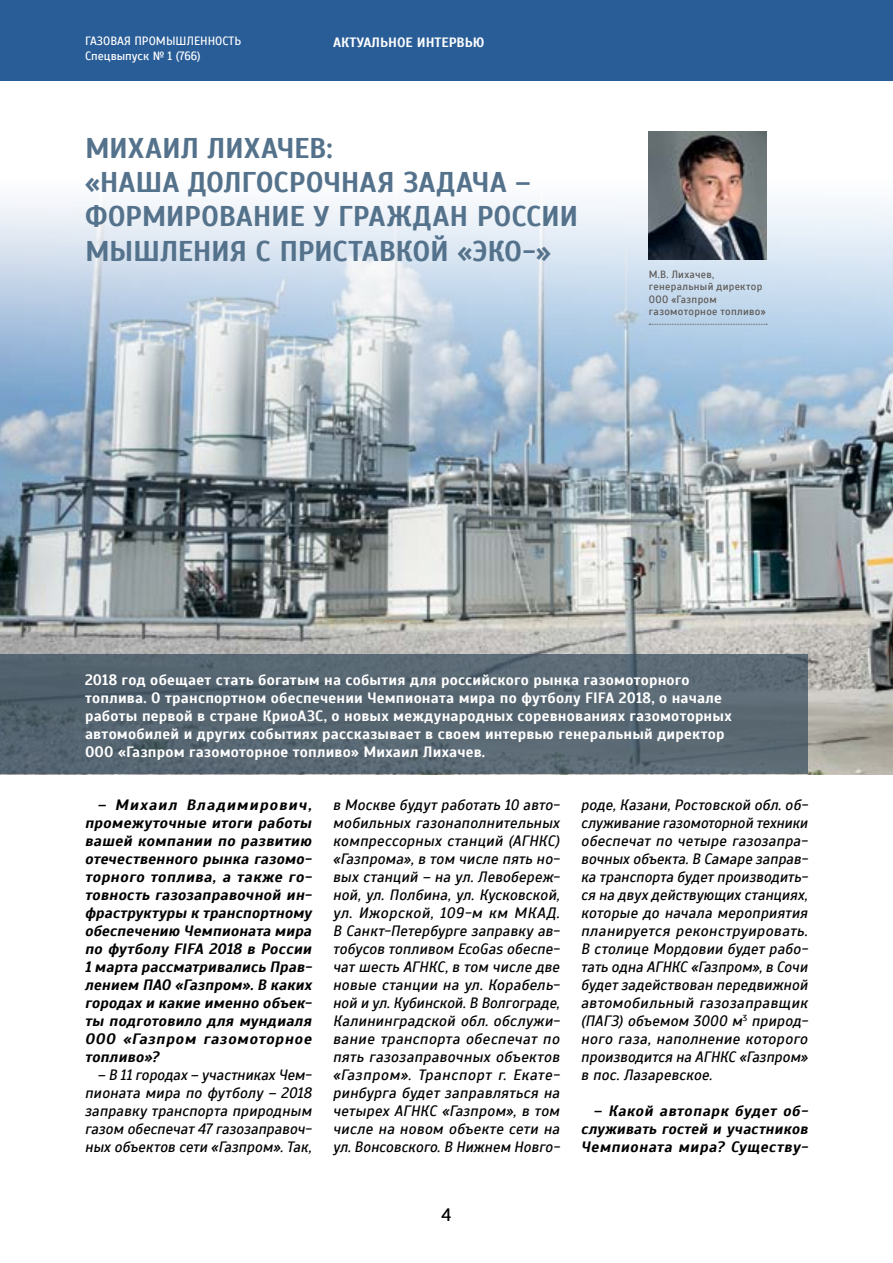
<style>
.page{position:relative;width:893px;height:1263px;background:#fff}
.page>*{position:absolute;margin:0;border:0;box-sizing:border-box;transform-origin:0 0}
.t1{font:700 28.5px/34.2px "Scada";letter-spacing:-.01em;color:#54728b}
.t2{font:18px "Scada";color:#000}
.t3{font:italic 15px/18px "Scada";letter-spacing:.005em;color:#000;text-align:justify}
.t4{font:italic 700 15px/18px "Scada";letter-spacing:.02em;color:#000;text-align:justify;scale:1.04 1}
.t5{font:700 15px/18px "Scada";letter-spacing:.015em;color:#fff}
.t6{font:italic 700 15px/18px "Scada";letter-spacing:.02em;color:#000;text-align:justify}
.t7{font:700 13.5px "Scada";color:#fff}
.t8{font:12px/14.4px "Scada";color:#fff}
.t9{font:10.5px/12.6px "Scada";letter-spacing:.03em;color:#5b5753}
</style>
<div class="page">
<div style="left:0;top:0;width:893px;height:81px;background:#295d97"></div>
<img style="left:0;top:131px;width:893px;height:643px">
<div style="left:0;top:654px;width:808px;height:120px;background:#586772"></div>
<img style="left:649px;top:132px;width:117px;height:127px">
<svg style="left:649px;top:324px;width:118px;height:1px"></svg>
<p class="t8" style="left:85px;top:34px;width:158px">ГАЗОВАЯ ПРОМЫШЛЕННОСТЬ<br>Спецвыпуск № 1 (766)</p>
<p class="t7" style="left:333px;top:34px;width:153px">АКТУАЛЬНОЕ ИНТЕРВЬЮ</p>
<h1 class="t1" style="left:85px;top:131px;width:495px">МИХАИЛ ЛИХАЧЕВ:<br>«НАША ДОЛГОСРОЧНАЯ ЗАДАЧА –<br>ФОРМИРОВАНИЕ У ГРАЖДАН РОССИИ<br>МЫШЛЕНИЯ С ПРИСТАВКОЙ «ЭКО-»</h1>
<p class="t9" style="left:649px;top:268px;width:118px">М.В. Лихачев, генеральный директор<br>ООО «Газпром газомоторное топливо»</p>
<p class="t5" style="left:85px;top:671px;width:648px">2018 год обещает стать богатым на события для российского рынка газомоторного топлива. О транспортном обеспечении Чемпионата мира по футболу FIFA 2018, о начале работы первой в стране КриоАЗС, о новых международных соревнованиях газомоторных автомобилей и других событиях рассказывает в своем интервью генеральный директор ООО «Газпром газомоторное топливо» Михаил Лихачев.</p>
<p class="t4" style="left:85px;top:796px;width:220px;text-indent:13px">– Михаил Владимирович, промежуточные итоги работы вашей компании по развитию отечественного рынка газомо&shy;торного топлива, а также го&shy;товность газозаправочной ин&shy;фраструктуры к транспортному обеспечению Чемпионата мира по футболу FIFA 2018 в России 1 марта рассматривались Прав&shy;лением ПАО «Газпром». В каких городах и какие именно объек&shy;ты подготовило для мундиаля ООО «Газпром газомоторное топливо»?</p>
<p class="t3" style="left:85px;top:1066px;width:228px;text-indent:13px">– В 11 городах – участниках Чем&shy;пионата мира по футболу – 2018 заправку транспорта природным газом обеспечат 47 газозаправоч&shy;ных объектов сети «Газпром». Так,</p>
<p class="t3" style="left:333px;top:796px;width:228px">в Москве будут работать 10 авто&shy;мобильных газонаполнительных компрессорных станций (АГНКС) «Газпрома», в том числе пять но&shy;вых станций – на ул. Левобереж&shy;ной, ул. Полбина, ул. Кусковской, ул. Ижорской, 109-м км МКАД.<br>В Санкт-Петербурге заправку ав&shy;тобусов топливом EcoGas обеспе&shy;чат шесть АГНКС, в том числе две новые станции на ул. Корабель&shy;ной и ул. Кубинской. В Волгограде, Калининградской обл. обслужи&shy;вание транспорта обеспечат по пять газозаправочных объектов «Газпром». Транспорт г. Екате&shy;ринбурга будет заправляться на четырех АГНКС «Газпром», в том числе на новом объекте сети на ул. Вонсовского. В Нижнем Новго-</p>
<p class="t3" style="left:581px;top:796px;width:228px">роде, Казани, Ростовской обл. об&shy;служивание газомоторной техники обеспечат по четыре газозапра&shy;вочных объекта. В Самаре заправ&shy;ка транспорта будет производить&shy;ся на двух действующих станциях, которые до начала мероприятия планируется реконструировать.<br>В столице Мордовии будет рабо&shy;тать одна АГНКС «Газпром», в Сочи будет задействован передвижной автомобильный газозаправщик (ПАГЗ) объемом 3000 м<sup>3</sup> природ&shy;ного газа, наполнение которого производится на АГНКС «Газпром» в пос. Лазаревское.</p>
<p class="t6" style="left:581px;top:1102px;width:228px;text-indent:13px">– Какой автопарк будет об&shy;служивать гостей и участников Чемпионата мира? Существу-</p>
<p class="t2" style="left:442px;top:1204px;width:11px">4</p>
</div>
